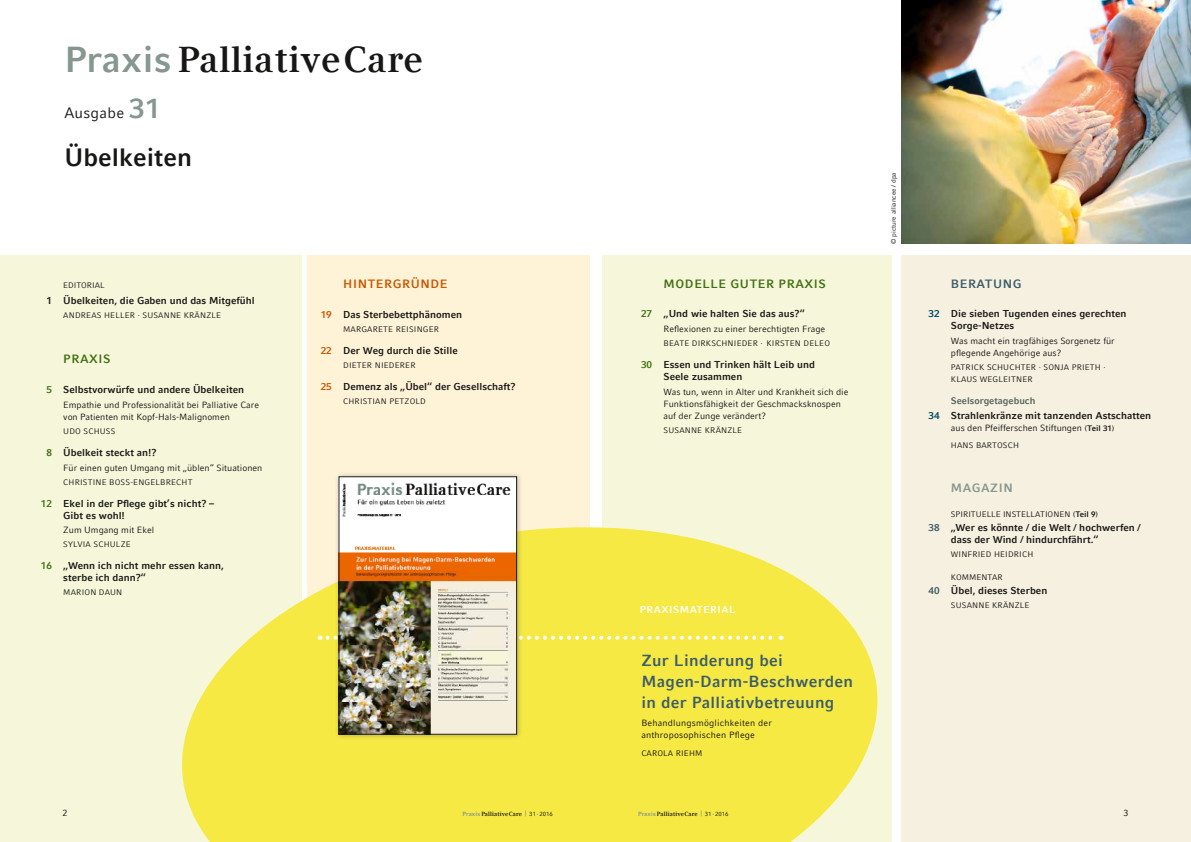
<style>
.page{position:relative;width:1191px;height:842px;background:#fff}
.page>*{position:absolute;margin:0;border:0;box-sizing:border-box;transform-origin:0 0}
.t1{font:700 36px "Compatil Text LT Com";letter-spacing:.03em;color:#181716}
.t2{font:700 25px "Compatil Fact LT Com";color:#181716}
.t3{font:700 16px/21px "Compatil Fact LT Com";letter-spacing:.02em;color:#3d5d6a}
.t4{font:15px "Compatil Fact LT Com";letter-spacing:.02em;color:#181716}
.t5{font:700 12px "Compatil Fact LT Com";letter-spacing:.05em;color:#427114}
.t6{font:700 12px "Compatil Fact LT Com";letter-spacing:.05em;color:#c85700}
.t7{font:700 12px "Compatil Fact LT Com";letter-spacing:.05em;color:#3d5d6a}
.t8{font:700 12px "Compatil Fact LT Com";letter-spacing:.05em;color:#85978e}
.t9{font:700 10px/12px "Compatil Fact LT Com";color:#181716}
.t10{font:700 10px "Compatil Fact LT Com";letter-spacing:.05em;color:#fff}
.t11{font:700 9.5px "Compatil Fact LT Com";color:#52625d}
.t12{font:9px/12px "Compatil Fact LT Com";color:#181716}
.t13{font:9px/12px "Compatil Fact LT Com";letter-spacing:.02em;color:#181716}
.t14{font:8px/12px "Compatil Fact LT Com";letter-spacing:.02em;color:#181716}
.t15{font:8px "Compatil Fact LT Com";color:#181716}
.t16{font:6.5px "Compatil Fact LT Com";color:#181716}
.t17{font:700 6px "Compatil Text LT Com";letter-spacing:.03em;color:#181716}
.s1{font-family:"Compatil Fact LT Com";color:#85978e}
.s2{font-weight:700;font-size:28px;color:#85978e}
.s3{color:#427114}
.s4{color:#c85700}
.s5{color:#004863}
.s6{font-size:8px}
.s7{font-weight:700;font-size:8px}
.s8{font-weight:700}
.s9{color:#3d5d6a}
.s10{font-family:"Compatil Fact LT Com";font-weight:400;font-size:7.5px;color:#85978e}
.s11{font-family:"Compatil Fact LT Com";font-weight:400}
</style>
<div class="page">
<div style="left:308px;top:255px;width:282px;height:587px;background:#fff3d7"></div>
<div style="left:603px;top:255px;width:289px;height:587px;background:#f6f7da"></div>
<div style="left:901px;top:255px;width:290px;height:587px;background:#f5f0df"></div>
<div style="left:0;top:255px;width:301px;height:587px;background:#f6f7da"></div>
<img style="left:901px;top:0;width:290px;height:244px">
<svg style="left:182px;top:506px;width:696px;height:336px;fill:#f6e944"></svg>
<svg style="left:327px;top:636px;width:454px;height:4px"></svg>
<div style="left:334px;top:472px;width:188px;height:268px;background:#181716;opacity:.3"></div>
<img style="left:341px;top:479px;width:174px;height:253px">
<div style="left:339px;top:477px;width:178px;height:257px;border:1px solid #181716"></div>
<h1 class="t1" style="left:64px;top:39px;width:360px"><span class="s1">Praxis</span> PalliativeCare</h1>
<h3 class="t4" style="left:64px;top:104px;width:98px">Ausgabe <span class="s2">31</span></h3>
<h2 class="t2" style="left:64px;top:143px;width:129px">Übelkeiten</h2>
<p class="t15" style="left:63px;top:280px;width:43px">EDITORIAL</p>
<p class="t9" style="left:46px;top:294px;width:210px">1 Übelkeiten, die Gaben und das Mitgefühl</p>
<p class="t14" style="left:63px;top:309px;width:159px">ANDREAS HELLER · SUSANNE KRÄNZLE</p>
<p class="t5" style="left:63px;top:352px;width:49px">PRAXIS</p>
<p class="t9" style="left:46px;top:383px;width:199px"><span class="s3">5</span> Selbstvorwürfe und andere Übelkeiten</p>
<p class="t12" style="left:63px;top:399px;width:197px">Empathie und Professionalität bei Palliative Care von Patienten mit Kopf-Hals-Malignomen</p>
<p class="t14" style="left:63px;top:425px;width:54px">UDO SCHUSS</p>
<p class="t9" style="left:46px;top:446px;width:112px"><span class="s3">8</span> Übelkeit steckt an!?</p>
<p class="t12" style="left:63px;top:461px;width:200px">Für einen guten Umgang mit „üblen“ Situationen</p>
<p class="t14" style="left:63px;top:476px;width:131px">CHRISTINE BOSS-ENGELBRECHT</p>
<p class="t9" style="left:63px;top:497px;width:152px;text-indent:-22px"><span class="s3">12</span> Ekel in der Pflege gibt’s nicht? –<br>Gibt es wohl!</p>
<p class="t12" style="left:63px;top:524px;width:92px">Zum Umgang mit Ekel</p>
<p class="t14" style="left:63px;top:539px;width:69px">SYLVIA SCHULZE</p>
<p class="t9" style="left:63px;top:560px;width:162px;text-indent:-22px"><span class="s3">16</span> „Wenn ich nicht mehr essen kann, sterbe ich dann?“</p>
<p class="t14" style="left:63px;top:587px;width:61px">MARION DAUN</p>
<p class="t6" style="left:343px;top:277px;width:106px">HINTERGRÜNDE</p>
<p class="t9" style="left:321px;top:309px;width:143px"><span class="s4">19</span> Das Sterbebettphänomen</p>
<p class="t14" style="left:343px;top:323px;width:97px">MARGARETE REISINGER</p>
<p class="t9" style="left:321px;top:345px;width:139px"><span class="s4">22</span> Der Weg durch die Stille</p>
<p class="t14" style="left:343px;top:359px;width:74px">DIETER NIEDERER</p>
<p class="t9" style="left:321px;top:381px;width:196px"><span class="s4">25</span> Demenz als „Übel“ der Gesellschaft?</p>
<p class="t14" style="left:343px;top:395px;width:84px">CHRISTIAN PETZOLD</p>
<p class="t5" style="left:663px;top:276px;width:164px">MODELLE GUTER PRAXIS</p>
<p class="t9" style="left:641px;top:308px;width:165px"><span class="s3">27</span> „Und wie halten Sie das aus?“</p>
<p class="t12" style="left:663px;top:323px;width:163px">Reflexionen zu einer berechtigten Frage</p>
<p class="t14" style="left:663px;top:337px;width:168px">BEATE DIRKSCHNIEDER · KIRSTEN DELEO</p>
<p class="t9" style="left:663px;top:359px;width:153px;text-indent:-22px"><span class="s3">30</span> Essen und Trinken hält Leib und<br>Seele zusammen</p>
<p class="t12" style="left:663px;top:386px;width:186px">Was tun, wenn in Alter und Krankheit sich die<br>Funktionsfähigkeit der Geschmacksknospen auf der Zunge verändert?</p>
<p class="t14" style="left:663px;top:424px;width:80px">SUSANNE KRÄNZLE</p>
<p class="t10" style="left:640px;top:604px;width:97px">PRAXISMATERIAL</p>
<h3 class="t3" style="left:641px;top:650px;width:213px">Zur Linderung bei<br>Magen-Darm-Beschwerden in der Palliativbetreuung</h3>
<p class="t13" style="left:641px;top:717px;width:132px">Behandlungsmöglichkeiten der anthroposophischen Pflege</p>
<p class="t14" style="left:641px;top:747px;width:63px">CAROLA RIEHM</p>
<p class="t16" style="left:890px;top:244px;width:73px;rotate:-90deg">© picture alliancee / dpa</p>
<p class="t7" style="left:951px;top:276px;width:72px">BERATUNG</p>
<p class="t9" style="left:951px;top:308px;width:177px;text-indent:-22px"><span class="s5">32</span> Die sieben Tugenden eines gerechten<br>Sorge-Netzes</p>
<p class="t12" style="left:951px;top:335px;width:165px">Was macht ein tragfähiges Sorgenetz für pflegende Angehörige aus?</p>
<p class="t14" style="left:951px;top:361px;width:156px">PATRICK SCHUCHTER · SONJA PRIETH ·<br>KLAUS WEGLEITNER</p>
<p class="t11" style="left:951px;top:395px;width:86px">Seelsorgetagebuch</p>
<p class="t9" style="left:928px;top:410px;width:224px"><span class="s5">34</span> Strahlenkränze mit tanzenden Astschatten</p>
<p class="t12" style="left:951px;top:422px;width:165px">aus den Pfeifferschen Stiftungen <span class="s6">(</span><span class="s7">Teil 31</span><span class="s6">)</span></p>
<p class="t14" style="left:951px;top:439px;width:70px">HANS BARTOSCH</p>
<p class="t8" style="left:951px;top:481px;width:63px">MAGAZIN</p>
<p class="t15" style="left:951px;top:510px;width:149px">SPIRITUELLE INSTELLATIONEN (<span class="s8">Teil 9</span>)</p>
<p class="t9" style="left:951px;top:521px;width:191px;text-indent:-22px"><span class="s9">38</span> „Wer es könnte / die Welt / hochwerfen / dass der Wind / hindurchfährt.“</p>
<p class="t14" style="left:951px;top:548px;width:84px">WINFRIED HEIDRICH</p>
<p class="t15" style="left:951px;top:573px;width:53px">KOMMENTAR</p>
<p class="t9" style="left:928px;top:584px;width:120px"><span class="s9">40</span> Übel, dieses Sterben</p>
<p class="t14" style="left:951px;top:599px;width:80px">SUSANNE KRÄNZLE</p>
<p class="t12" style="left:62px;top:807px;width:7px">2</p>
<p class="t17" style="left:462px;top:810px;width:92px"><span class="s1">Praxis</span> PalliativeCare <span class="s10">|</span> <span class="s11">31 · 2016</span></p>
<p class="t17" style="left:638px;top:810px;width:92px"><span class="s1">Praxis</span> PalliativeCare <span class="s10">|</span> <span class="s11">31 · 2016</span></p>
<p class="t12" style="left:1123px;top:807px;width:7px">3</p>
</div>
